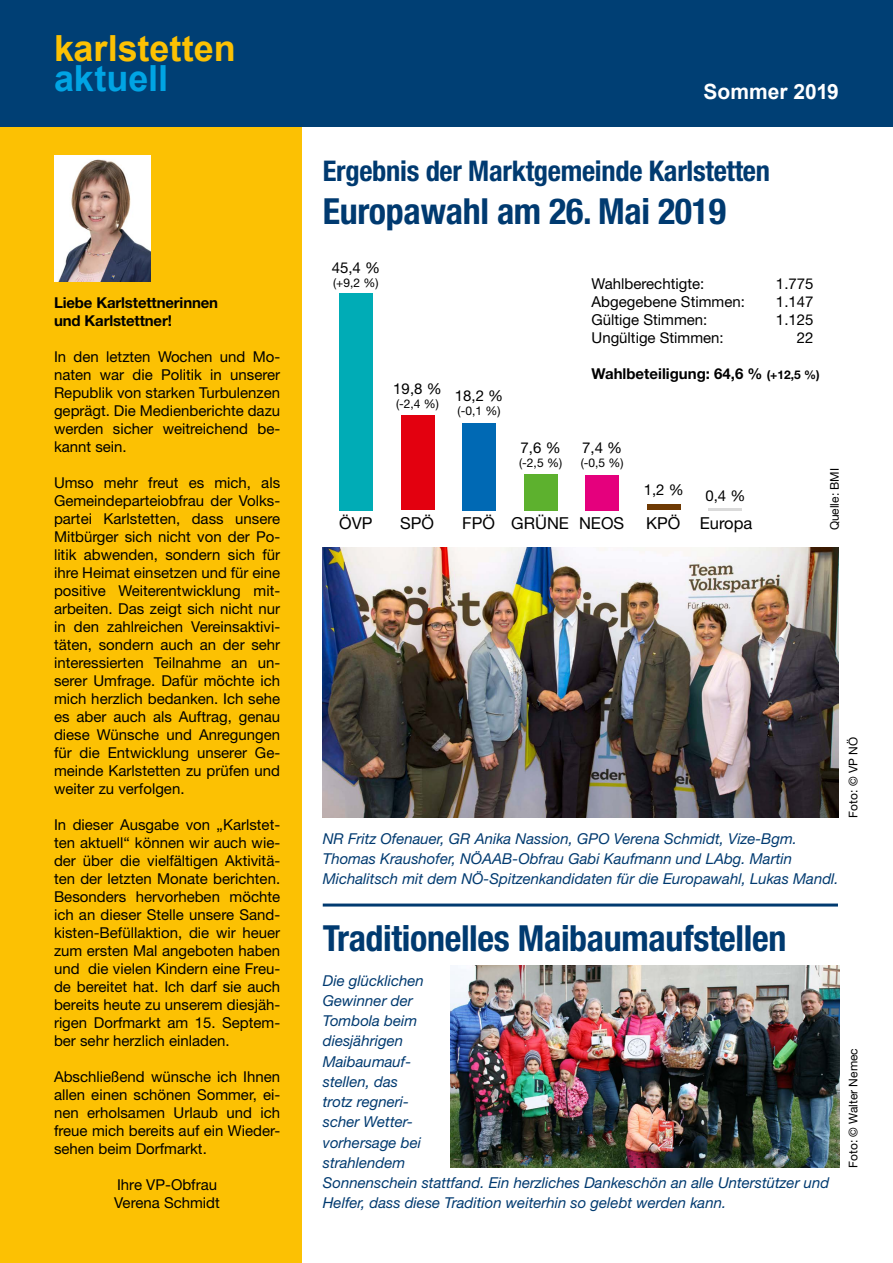
<style>
.page{position:relative;width:893px;height:1263px;background:#fff}
.page>*{position:absolute;margin:0;border:0;box-sizing:border-box;transform-origin:0 0}
.t1{font:700 condensed 36px "Helvetica Neue LT Std";letter-spacing:-.01em;color:#003a70}
.t2{font:700 36px "Arial";color:#fcc103}
.t3{font:700 36px "Arial";color:#00a4e4}
.t4{font:700 condensed 28.5px "Helvetica Neue LT Std";letter-spacing:-.01em;color:#003a70}
.t5{font:700 21px "Arial";color:#fff}
.t6{font:16.5px "Helvetica Neue LT Std";color:#000}
.t7{font:15px/18px "Helvetica Neue LT Std";color:#000;text-align:justify}
.t8{font:italic 15px/20.2px "Helvetica Neue LT Std";color:#003a70}
.t9{font:700 15px/18px "Helvetica Neue LT Std";letter-spacing:-.01em;color:#000}
.t10{font:12px "Helvetica Neue LT Std";color:#000}
.s1{font-size:12px}
</style>
<div class="page">
<img style="left:323px;top:547px;width:516px;height:270px">
<div style="left:0;top:126px;width:302px;height:1137px;background:#fcc103"></div>
<div style="left:0;top:0;width:893px;height:126px;background:#003f74"></div>
<img style="left:54px;top:155px;width:96px;height:127px">
<div style="left:339px;top:293px;width:34px;height:217px;background:#00acb6"></div>
<div style="left:401px;top:415px;width:33px;height:95px;background:#e3000f"></div>
<div style="left:462px;top:423px;width:34px;height:87px;background:#0069b4"></div>
<div style="left:524px;top:474px;width:33px;height:36px;background:#5db12e"></div>
<div style="left:585px;top:475px;width:34px;height:35px;background:#e5007d"></div>
<div style="left:647px;top:505px;width:34px;height:5px;background:#6e3a04"></div>
<hr style="left:709px;top:508px;width:33px;height:2px;background:#dadada">
<hr style="left:323px;top:903px;width:515px;height:3px;background:#003a70">
<img style="left:451px;top:965px;width:388px;height:203px">
<h1 class="t2" style="left:54px;top:24px;width:183px">karlstetten</h1>
<h1 class="t3" style="left:54px;top:54px;width:116px">aktuell</h1>
<p class="t9" style="left:54px;top:293px;width:166px">Liebe Karlstettnerinnen und Karlstettner!</p>
<p class="t7" style="left:54px;top:347px;width:228px">In den letzten Wochen und Mo&shy;naten war die Politik in unserer Republik von starken Turbulenzen geprägt. Die Medienberichte dazu werden sicher weitreichend be&shy;kannt sein.</p>
<p class="t7" style="left:54px;top:473px;width:228px">Umso mehr freut es mich, als Gemeindeparteiobfrau der Volks&shy;partei Karlstetten, dass unsere Mitbürger sich nicht von der Po&shy;litik abwenden, sondern sich für ihre Heimat einsetzen und für eine positive Weiterentwicklung mit&shy;arbeiten. Das zeigt sich nicht nur in den zahlreichen Vereinsaktivi&shy;täten, sondern auch an der sehr interessierten Teilnahme an un&shy;serer Umfrage. Dafür möchte ich mich herzlich bedanken. Ich sehe es aber auch als Auftrag, genau diese Wünsche und Anregungen für die Entwicklung unserer Ge&shy;meinde Karlstetten zu prüfen und weiter zu verfolgen.</p>
<p class="t7" style="left:54px;top:815px;width:228px">In dieser Ausgabe von „Karlstet&shy;ten aktuell“ können wir auch wie&shy;der über die vielfältigen Aktivitä&shy;ten der letzten Monate berichten.<br>Besonders hervorheben möchte ich an dieser Stelle unsere Sand&shy;kisten-Befüllaktion, die wir heuer zum ersten Mal angeboten haben und die vielen Kindern eine Freu&shy;de bereitet hat. Ich darf sie auch bereits heute zu unserem diesjäh&shy;rigen Dorfmarkt am 15. Septem&shy;ber sehr herzlich einladen.</p>
<p class="t7" style="left:54px;top:1067px;width:228px">Abschließend wünsche ich Ihnen allen einen schönen Sommer, ei&shy;nen erholsamen Urlaub und ich freue mich bereits auf ein Wieder&shy;sehen beim Dorfmarkt.</p>
<p class="t7" style="left:114px;top:1175px;width:107px">Ihre VP-Obfrau<br>Verena Schmidt</p>
<h3 class="t5" style="left:704px;top:77px;width:137px">Sommer 2019</h3>
<h2 class="t4" style="left:323px;top:154px;width:449px">Ergebnis der Marktgemeinde Karlstetten</h2>
<h1 class="t1" style="left:323px;top:190px;width:405px">Europawahl am 26. Mai 2019</h1>
<p class="t7" style="left:332px;top:258px;width:50px">45,4 %</p>
<p class="t10" style="left:333px;top:276px;width:47px">(+9,2 %)</p>
<p class="t7" style="left:591px;top:274px;width:114px">Wahlberechtigte:</p>
<p class="t7" style="left:776px;top:274px;width:39px">1.775</p>
<p class="t7" style="left:591px;top:292px;width:155px">Abgegebene Stimmen:</p>
<p class="t7" style="left:776px;top:292px;width:39px">1.147</p>
<p class="t7" style="left:591px;top:310px;width:117px">Gültige Stimmen:</p>
<p class="t7" style="left:776px;top:310px;width:39px">1.125</p>
<p class="t7" style="left:591px;top:328px;width:134px">Ungültige Stimmen:</p>
<p class="t7" style="left:797px;top:328px;width:18px">22</p>
<p class="t9" style="left:591px;top:364px;width:230px">Wahlbeteiligung: 64,6 % <span class="s1">(+12,5 %)</span></p>
<p class="t7" style="left:393px;top:379px;width:50px">19,8 %</p>
<p class="t10" style="left:396px;top:397px;width:44px">(-2,4 %)</p>
<p class="t7" style="left:455px;top:386px;width:50px">18,2 %</p>
<p class="t10" style="left:458px;top:404px;width:44px">(-0,1 %)</p>
<p class="t7" style="left:521px;top:438px;width:42px">7,6 %</p>
<p class="t10" style="left:519px;top:456px;width:44px">(-2,5 %)</p>
<p class="t7" style="left:582px;top:438px;width:42px">7,4 %</p>
<p class="t10" style="left:581px;top:456px;width:44px">(-0,5 %)</p>
<p class="t7" style="left:644px;top:481px;width:42px">1,2 %</p>
<p class="t7" style="left:705px;top:486px;width:42px">0,4 %</p>
<p class="t6" style="left:339px;top:513px;width:35px">ÖVP</p>
<p class="t6" style="left:400px;top:513px;width:35px">SPÖ</p>
<p class="t6" style="left:462px;top:513px;width:163px">FPÖ GRÜNE NEOS</p>
<p class="t6" style="left:646px;top:513px;width:108px">KPÖ Europa</p>
<p class="t10" style="left:827px;top:530px;width:64px;rotate:-90deg">Quelle: BMI</p>
<p class="t10" style="left:846px;top:817px;width:82px;rotate:-90deg">Foto: © VP NÖ</p>
<p class="t8" style="left:323px;top:828px;width:517px">NR Fritz Ofenauer, GR Anika Nassion, GPO Verena Schmidt, Vize-Bgm.<br>Thomas Kraushofer, NÖAAB-Obfrau Gabi Kaufmann und LAbg. Martin<br>Michalitsch mit dem NÖ-Spitzenkandidaten für die Europawahl, Lukas Mandl.</p>
<h1 class="t1" style="left:323px;top:916px;width:465px">Traditionelles Maibaumaufstellen</h1>
<p class="t8" style="left:323px;top:970px;width:508px">Die glücklichen<br>Gewinner der<br>Tombola beim<br>diesjährigen<br>Maibaumauf-<br>stellen, das<br>trotz regneri-<br>scher Wetter-<br>vorhersage bei<br>strahlendem<br>Sonnenschein stattfand. Ein herzliches Dankeschön an alle Unterstützer und<br>Helfer, dass diese Tradition weiterhin so gelebt werden kann.</p>
<p class="t10" style="left:846px;top:1168px;width:121px;rotate:-90deg">Foto: © Walter Nemec</p>
</div>
